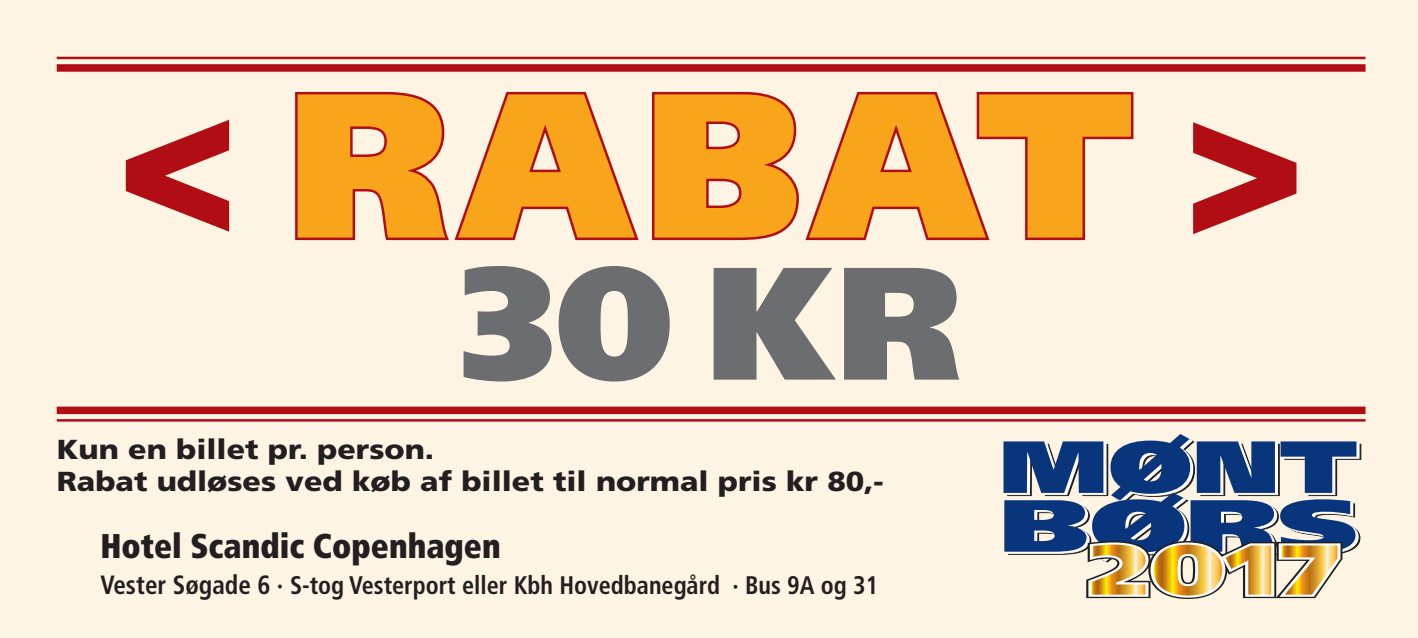
<style>
.page{position:relative;width:1418px;height:638px;background:#fff}
.page>*{position:absolute;margin:0;border:0;box-sizing:border-box;transform-origin:0 0}
.t1{font:900 205px "Frutiger";letter-spacing:.05em;color:#f9a51b}
.t2{font:900 160px "Frutiger";color:#6c6d70}
.t3{font:900 condensed 34.25px "Frutiger";color:#231f20;scale:.95 1}
.t4{font:900 27.5px/32px "Frutiger";color:#231f20;scale:1.1 1}
.t5{font:700 condensed 25.5px "Frutiger";color:#231f20;scale:.95 1}
.s1{color:#b00d15}
.s2{font-size:26.5px}
</style>
<div class="page">
<div style="left:0;top:0;width:1417px;height:638px;background:#fef4e4"></div>
<svg style="left:295px;top:91px;width:344px;height:150px"></svg>
<svg style="left:652px;top:91px;width:482px;height:150px"></svg>
<hr style="left:57px;top:57px;width:1308px;height:2px;background:#b00d15">
<div style="left:57px;top:64px;width:1308px;height:8px;background:#b00d15"></div>
<div style="left:57px;top:406px;width:1308px;height:8px;background:#b00d15"></div>
<hr style="left:57px;top:419px;width:1308px;height:2px;background:#b00d15">
<svg style="left:1003px;top:434px;width:358px;height:165px"></svg>
<p class="t1" style="left:116px;top:40px;width:1191px"><span class="s1">&lt;</span> RABAT <span class="s1">&gt;</span></p>
<p class="t2" style="left:460px;top:226px;width:503px">30 KR</p>
<p class="t4" style="left:57px;top:433px;width:753px">Kun en billet pr. person.<br>Rabat udløses ved køb af billet til normal pris kr 80,-</p>
<p class="t3" style="left:100px;top:525px;width:423px">Hotel Scandic Copenhagen</p>
<p class="t5" style="left:100px;top:570px;width:820px"><span class="s2">Vester Søgade 6 ·</span> S-tog Vesterport eller Kbh Hovedbanegård · Bus 9A og 31</p>
</div>
